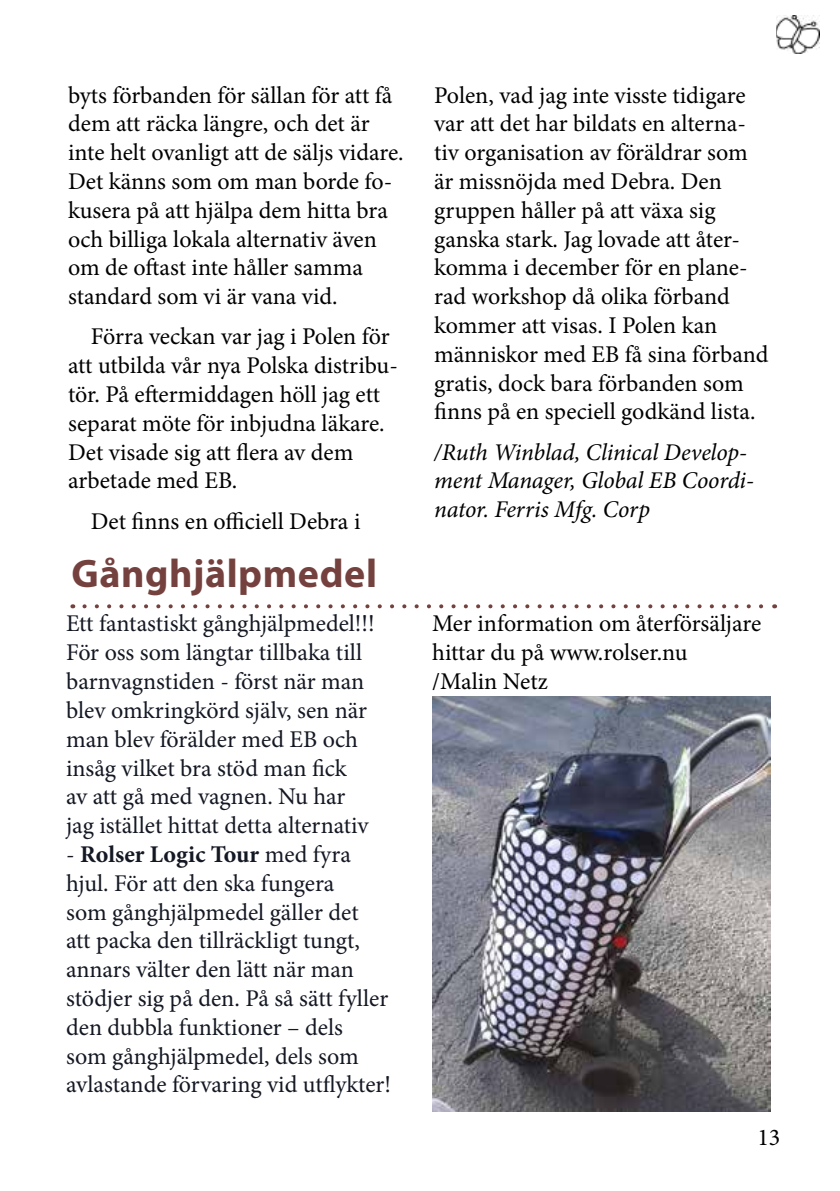
<style>
.page{position:relative;width:840px;height:1191px;background:#fff}
.page>*{position:absolute;margin:0;border:0;box-sizing:border-box;transform-origin:0 0}
.t1{font:700 40px "Myriad Pro";letter-spacing:.015em;color:#74413e}
.t2{font:24px/28.8px "Minion Pro";color:#000}
.t3{font:24px/28.8px "Minion Pro";color:#141823}
.t4{font:italic 24px/28.8px "Minion Pro";letter-spacing:-.01em;color:#000}
.s1{font-weight:700}
</style>
<div class="page">
<svg style="left:84px;top:604px;width:680px;height:4px"></svg>
<img style="left:432px;top:696px;width:338px;height:415px">
<img style="left:776px;top:16px;width:42px;height:37px">
<p class="t2" style="left:68px;top:81px;width:337px">byts förbanden för sällan för att få dem att räcka längre, och det är inte helt ovanligt att de säljs vidare.<br>Det känns som om man borde fo&shy;kusera på att hjälpa dem hitta bra och billiga lokala alternativ även om de oftast inte håller samma standard som vi är vana vid.</p>
<p class="t2" style="left:68px;top:322px;width:331px;text-indent:23px">Förra veckan var jag i Polen för att utbilda vår nya Polska distribu&shy;tör. På eftermiddagen höll jag ett separat möte för inbjudna läkare.<br>Det visade sig att flera av dem arbetade med EB.</p>
<p class="t2" style="left:91px;top:506px;width:271px">Det finns en officiell Debra i</p>
<h1 class="t1" style="left:71px;top:548px;width:307px">Gånghjälpmedel</h1>
<p class="t3" style="left:66px;top:609px;width:310px">Ett fantastiskt gånghjälpmedel!!!<br>För oss som längtar tillbaka till barnvagnstiden - först när man blev omkringkörd själv, sen när man blev förälder med EB och insåg vilket bra stöd man fick<br>av att gå med vagnen. Nu har jag istället hittat detta alternativ</p>
<p class="t3" style="left:66px;top:840px;width:326px">- <span class="s1">Rolser Logic Tour</span> med fyra hjul. För att den ska fungera<br>som gånghjälpmedel gäller det<br>att packa den tillräckligt tungt, annars välter den lätt när man stödjer sig på den. På så sätt fyller den dubbla funktioner – dels<br>som gånghjälpmedel, dels som avlastande förvaring vid utflykter!</p>
<p class="t2" style="left:434px;top:81px;width:335px">Polen, vad jag inte visste tidigare var att det har bildats en alterna&shy;tiv organisation av föräldrar som är missnöjda med Debra. Den gruppen håller på att växa sig ganska stark. Jag lovade att åter&shy;komma i december för en plane&shy;rad workshop då olika förband kommer att visas. I Polen kan människor med EB få sina förband gratis, dock bara förbanden som finns på en speciell godkänd lista.</p>
<p class="t4" style="left:434px;top:437px;width:321px">/Ruth Winblad, Clinical Develop&shy;ment Manager, Global EB Coordi&shy;nator. Ferris Mfg. Corp</p>
<p class="t2" style="left:432px;top:609px;width:330px">Mer information om återförsäljare hittar du på www.rolser.nu<br>/Malin Netz</p>
<p class="t2" style="left:756px;top:1122px;width:25px">13</p>
</div>
